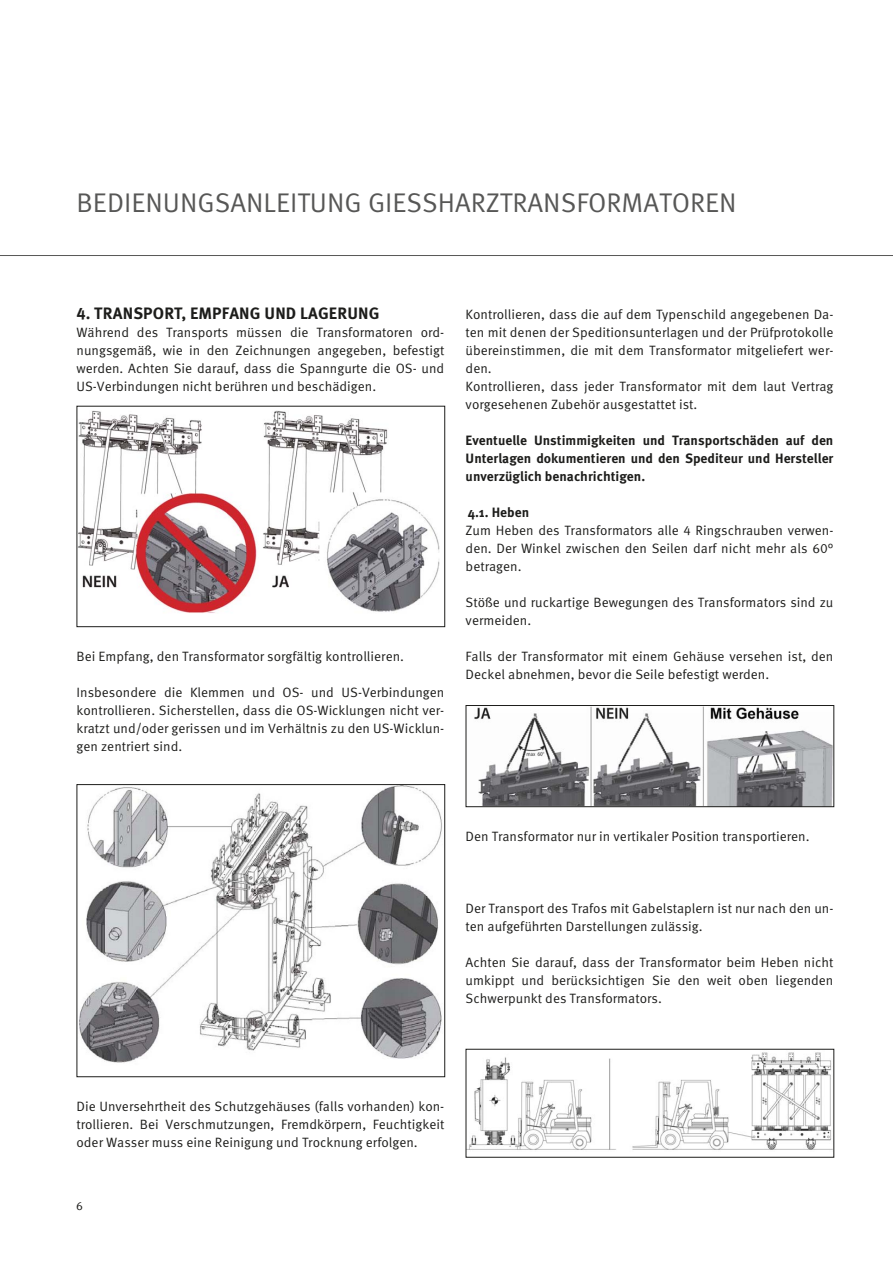
<style>
.page{position:relative;width:893px;height:1263px;background:#fff}
.page>*{position:absolute;margin:0;border:0;box-sizing:border-box;transform-origin:0 0}
.t1{font:27px "Meta OT Norm";color:#575756}
.t2{font:700 16.5px "Meta OT";letter-spacing:.01em;color:#1d1d1b}
.t3{font:13.5px/18px "Meta OT Norm";color:#1d1d1b;text-align:justify}
.t4{font:700 13.5px/18px "Meta OT";color:#1d1d1b;text-align:justify}
.t5{font:12px "Meta OT Norm";color:#1d1d1b}
</style>
<div class="page">
<img style="left:79px;top:410px;width:360px;height:203px">
<div style="left:77px;top:406px;width:368px;height:221px;border:1px solid #1d1d1b"></div>
<img style="left:79px;top:786px;width:363px;height:277px">
<div style="left:77px;top:784px;width:368px;height:293px;border:1px solid #1d1d1b"></div>
<img style="left:474px;top:707px;width:358px;height:98px">
<div style="left:466px;top:705px;width:368px;height:102px;border:1px solid #1d1d1b"></div>
<img style="left:468px;top:1052px;width:364px;height:98px">
<div style="left:466px;top:1049px;width:368px;height:108px;border:1px solid #1d1d1b"></div>
<hr style="left:0;top:255px;width:893px;height:1px;background:#575756">
<h1 class="t1" style="left:77px;top:193px;width:661px">BEDIENUNGSANLEITUNG GIESSHARZTRANSFORMATOREN</h1>
<p class="t2" style="left:77px;top:307px;width:304px">4. TRANSPORT, EMPFANG UND LAGERUNG</p>
<p class="t3" style="left:77px;top:324px;width:369px">Während des Transports müssen die Transformatoren ord&shy;nungsgemäß, wie in den Zeichnungen angegeben, befestigt werden. Achten Sie darauf, dass die Spanngurte die OS- und US-Verbindungen nicht berühren und beschädigen.</p>
<p class="t3" style="left:77px;top:648px;width:329px">Bei Empfang, den Transformator sorgfältig kontrollieren.</p>
<p class="t3" style="left:77px;top:684px;width:369px">Insbesondere die Klemmen und OS- und US-Verbindungen kontrollieren. Sicherstellen, dass die OS-Wicklungen nicht ver&shy;kratzt und/oder gerissen und im Verhältnis zu den US-Wicklun&shy;gen zentriert sind.</p>
<p class="t3" style="left:466px;top:306px;width:369px;text-align:left">Kontrollieren, dass die auf dem Typenschild angegebenen Da&shy;ten mit denen der Speditionsunterlagen und der Prüfprotokolle übereinstimmen, die mit dem Transformator mitgeliefert wer&shy;den.<br>Kontrollieren, dass jeder Transformator mit dem laut Vertrag vorgesehenen Zubehör ausgestattet ist.</p>
<p class="t4" style="left:466px;top:432px;width:369px">Eventuelle Unstimmigkeiten und Transportschäden auf den Unterlagen dokumentieren und den Spediteur und Hersteller unverzüglich benachrichtigen.</p>
<p class="t4" style="left:468px;top:504px;width:63px">4.1. Heben</p>
<p class="t3" style="left:466px;top:522px;width:369px">Zum Heben des Transformators alle 4 Ringschrauben verwen&shy;den. Der Winkel zwischen den Seilen darf nicht mehr als 60° betragen.</p>
<p class="t3" style="left:466px;top:594px;width:369px">Stöße und ruckartige Bewegungen des Transformators sind zu vermeiden.</p>
<p class="t3" style="left:466px;top:648px;width:369px">Falls der Transformator mit einem Gehäuse versehen ist, den<br>Deckel abnehmen, bevor die Seile befestigt werden.</p>
<p class="t3" style="left:466px;top:828px;width:345px">Den Transformator nur in vertikaler Position transportieren.</p>
<p class="t3" style="left:466px;top:900px;width:369px">Der Transport des Trafos mit Gabelstaplern ist nur nach den un&shy;ten aufgeführten Darstellungen zulässig.</p>
<p class="t3" style="left:466px;top:954px;width:369px">Achten Sie darauf, dass der Transformator beim Heben nicht umkippt und berücksichtigen Sie den weit oben liegenden Schwerpunkt des Transformators.</p>
<p class="t3" style="left:77px;top:1098px;width:369px">Die Unversehrtheit des Schutzgehäuses (falls vorhanden) kon&shy;trollieren. Bei Verschmutzungen, Fremdkörpern, Feuchtigkeit oder Wasser muss eine Reinigung und Trocknung erfolgen.</p>
<p class="t5" style="left:76px;top:1201px;width:8px">6</p>
</div>
